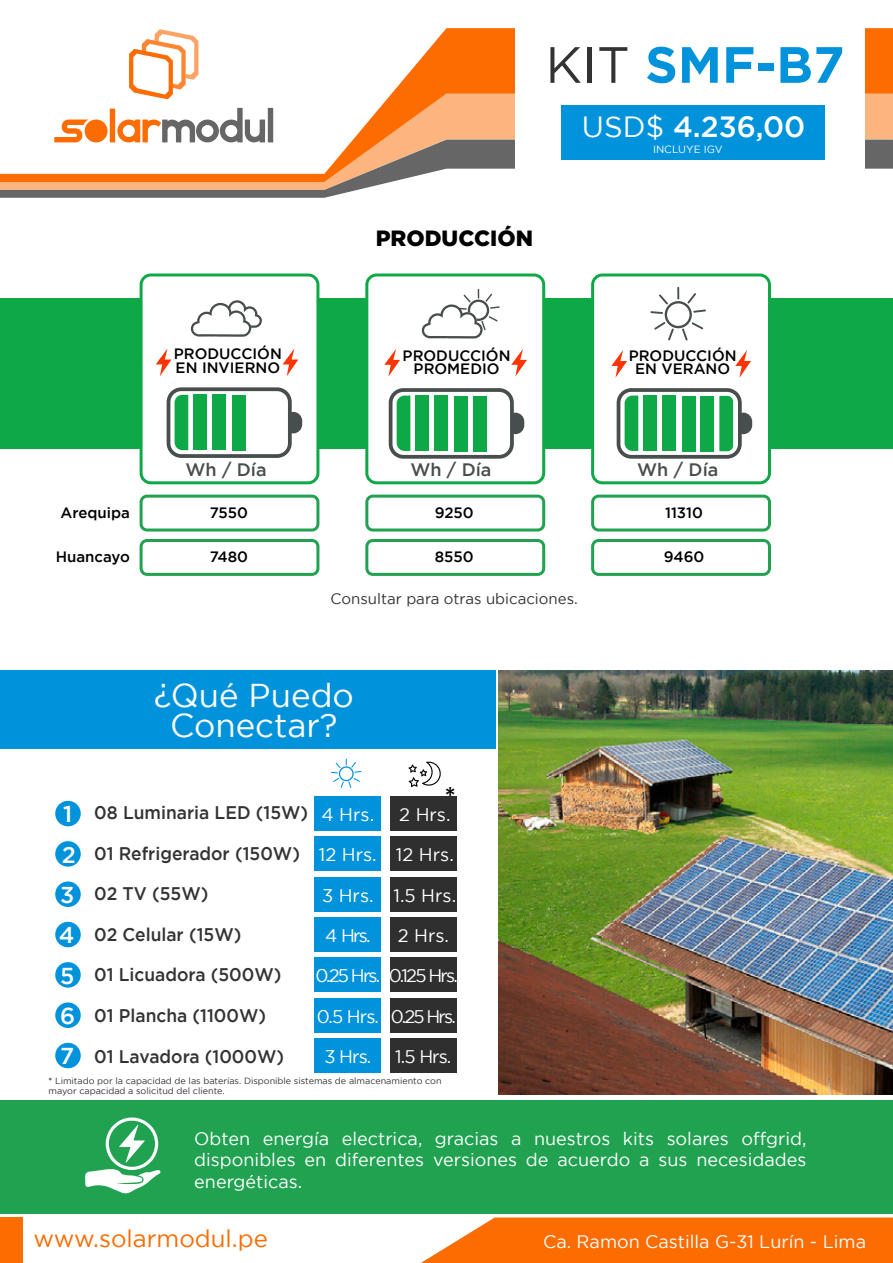
<style>
.page{position:relative;width:893px;height:1263px;background:#fff}
.page>*{position:absolute;margin:0;border:0;box-sizing:border-box;transform-origin:0 0}
.t1{font:700 51px "Gotham";color:#0093dc}
.t2{font:33px/30px "Gotham";color:#fff;text-align:center}
.t3{font:500 29.25px "Gotham";color:#fff}
.t4{font:500 27px "Gotham";color:#000}
.t5{font:24px "Gotham";color:#fc6c00}
.t6{font:500 22.95px/40.3px "Gotham";color:#fff}
.t7{font:900 22.05px "Gotham";color:#000}
.t8{font:500 18.3px "Gotham";color:#333;scale:.95 1}
.t9{font:18.3px "Gotham";letter-spacing:-.05em;color:#fff}
.t10{font:18.3px "Gotham";letter-spacing:-.1em;color:#fff}
.t11{font:18.3px "Gotham";color:#fff}
.t12{font:18px/21.6px "Gotham";color:#fff;text-align:justify}
.t13{font:500 18px "Gotham";color:#484d4d}
.t14{font:500 15px/13.5px "Gotham";color:#000;text-align:center}
.t15{font:15px "Gotham";color:#333}
.t16{font:10.5px "Gotham";color:#fff}
.t17{font:9px/10.5px "Gotham";color:#333}
.s1{font-weight:400;color:#333}
.s2{font-weight:400}
.s3{font-weight:500}
</style>
<div class="page">
<div style="left:0;top:299px;width:893px;height:150px;background:#0ea847"></div>
<svg style="left:129px;top:28px;width:764px;height:65px"></svg>
<svg style="left:54px;top:93px;width:839px;height:47px"></svg>
<svg style="left:0;top:140px;width:893px;height:58px"></svg>
<div style="left:516px;top:0;width:349px;height:169px;background:#fff"></div>
<svg style="left:421px;top:1217px;width:472px;height:46px;background:#fc7816"></svg>
<div style="left:0;top:1217px;width:23px;height:46px;background:#fc6c00"></div>
<div style="left:0;top:1100px;width:893px;height:113px;background:#20a251"></div>
<div style="left:141px;top:275px;width:177px;height:208px;background:#fff;border-radius:10px"></div>
<div style="left:140px;top:273px;width:179px;height:211px;border:3px solid #0ea847;border-radius:10px"></div>
<svg style="left:156px;top:348px;width:16px;height:28px"></svg>
<svg style="left:283px;top:348px;width:15px;height:28px"></svg>
<svg style="left:167px;top:387px;width:135px;height:71px"></svg>
<div style="left:193px;top:395px;width:14px;height:55px;background:#0ea847"></div>
<div style="left:212px;top:395px;width:14px;height:55px;background:#0ea847"></div>
<div style="left:232px;top:395px;width:13px;height:55px;background:#0ea847"></div>
<svg style="left:191px;top:300px;width:71px;height:37px"></svg>
<div style="left:367px;top:275px;width:177px;height:208px;background:#fff;border-radius:10px"></div>
<div style="left:365px;top:273px;width:180px;height:211px;border:3px solid #0ea847;border-radius:10px"></div>
<svg style="left:389px;top:388px;width:135px;height:71px"></svg>
<div style="left:416px;top:396px;width:13px;height:55px;background:#0ea847"></div>
<div style="left:434px;top:396px;width:14px;height:55px;background:#0ea847"></div>
<div style="left:454px;top:396px;width:13px;height:55px;background:#0ea847"></div>
<div style="left:473px;top:396px;width:13px;height:55px;background:#0ea847"></div>
<svg style="left:384px;top:349px;width:16px;height:28px"></svg>
<svg style="left:511px;top:349px;width:16px;height:28px"></svg>
<svg style="left:422px;top:289px;width:78px;height:49px"></svg>
<div style="left:593px;top:275px;width:176px;height:208px;background:#fff;border-radius:10px"></div>
<div style="left:591px;top:273px;width:180px;height:211px;border:3px solid #0ea847;border-radius:10px"></div>
<svg style="left:617px;top:388px;width:135px;height:71px"></svg>
<svg style="left:611px;top:350px;width:16px;height:28px"></svg>
<svg style="left:735px;top:350px;width:16px;height:28px"></svg>
<svg style="left:650px;top:287px;width:56px;height:54px"></svg>
<div style="left:0;top:670px;width:496px;height:79px;background:#0093dc"></div>
<svg style="left:85px;top:1117px;width:76px;height:77px"></svg>
<img style="left:499px;top:670px;width:394px;height:424px">
<svg style="left:331px;top:759px;width:30px;height:29px"></svg>
<div style="left:314px;top:796px;width:67px;height:34px;background:#0093dc"></div>
<div style="left:390px;top:796px;width:66px;height:34px;background:#2f2f2f"></div>
<div style="left:314px;top:837px;width:67px;height:34px;background:#0093dc"></div>
<div style="left:390px;top:837px;width:66px;height:34px;background:#2f2f2f"></div>
<div style="left:314px;top:877px;width:67px;height:34px;background:#0093dc"></div>
<div style="left:390px;top:877px;width:66px;height:34px;background:#2f2f2f"></div>
<div style="left:314px;top:917px;width:67px;height:34px;background:#0093dc"></div>
<div style="left:390px;top:917px;width:66px;height:34px;background:#2f2f2f"></div>
<div style="left:314px;top:958px;width:67px;height:34px;background:#0093dc"></div>
<div style="left:390px;top:958px;width:66px;height:34px;background:#2f2f2f"></div>
<div style="left:314px;top:998px;width:67px;height:34px;background:#0093dc"></div>
<div style="left:390px;top:998px;width:66px;height:34px;background:#2f2f2f"></div>
<div style="left:314px;top:1038px;width:67px;height:34px;background:#0093dc"></div>
<div style="left:390px;top:1038px;width:66px;height:34px;background:#2f2f2f"></div>
<svg style="left:408px;top:761px;width:33px;height:26px"></svg>
<div style="left:55px;top:801px;width:26px;height:25px;background:#0093dc;border-radius:50%"></div>
<div style="left:55px;top:841px;width:26px;height:26px;background:#0093dc;border-radius:50%"></div>
<div style="left:55px;top:881px;width:26px;height:26px;background:#0093dc;border-radius:50%"></div>
<div style="left:55px;top:922px;width:26px;height:25px;background:#0093dc;border-radius:50%"></div>
<div style="left:55px;top:962px;width:26px;height:26px;background:#0093dc;border-radius:50%"></div>
<div style="left:55px;top:1002px;width:26px;height:26px;background:#0093dc;border-radius:50%"></div>
<div style="left:55px;top:1043px;width:26px;height:25px;background:#0093dc;border-radius:50%"></div>
<div style="left:140px;top:495px;width:179px;height:36px;border:3px solid #20a251;border-radius:6px"></div>
<div style="left:365px;top:495px;width:180px;height:36px;border:3px solid #20a251;border-radius:6px"></div>
<div style="left:591px;top:495px;width:180px;height:36px;border:3px solid #20a251;border-radius:6px"></div>
<div style="left:140px;top:539px;width:179px;height:37px;border:3px solid #20a251;border-radius:6px"></div>
<div style="left:365px;top:539px;width:180px;height:37px;border:3px solid #20a251;border-radius:6px"></div>
<div style="left:591px;top:539px;width:180px;height:37px;border:3px solid #20a251;border-radius:6px"></div>
<div style="left:561px;top:105px;width:264px;height:54px;background:#0093dc"></div>
<h1 class="t1" style="left:545px;top:35px;width:301px"><span class="s1">KIT</span> SMF-B7</h1>
<p class="t14" style="left:174px;top:347px;width:109px;text-align:left">PRODUCCIÓN<br>EN INVIERNO</p>
<p class="t13" style="left:185px;top:459px;width:83px">Wh / Día</p>
<p class="t7" style="left:376px;top:225px;width:159px">PRODUCCIÓN</p>
<p class="t14" style="left:403px;top:348px;width:109px">PRODUCCIÓN<br>PROMEDIO</p>
<p class="t13" style="left:410px;top:459px;width:83px">Wh / Día</p>
<h3 class="t3" style="left:582px;top:110px;width:225px"><span class="s2">USD$</span> 4.236,00</h3>
<p class="t16" style="left:653px;top:143px;width:71px">INCLUYE IGV</p>
<p class="t14" style="left:629px;top:348px;width:109px">PRODUCCIÓN<br>EN VERANO</p>
<p class="t13" style="left:637px;top:459px;width:83px">Wh / Día</p>
<p class="t14" style="left:61px;top:505px;width:71px">Arequipa</p>
<p class="t14" style="left:210px;top:505px;width:40px">7550</p>
<p class="t14" style="left:435px;top:505px;width:41px">9250</p>
<p class="t14" style="left:665px;top:505px;width:39px">11310</p>
<p class="t14" style="left:56px;top:550px;width:76px">Huancayo</p>
<p class="t14" style="left:210px;top:550px;width:40px">7480</p>
<p class="t14" style="left:435px;top:550px;width:40px">8550</p>
<p class="t14" style="left:664px;top:550px;width:42px">9460</p>
<p class="t15" style="left:331px;top:590px;width:249px">Consultar para otras ubicaciones.</p>
<p class="t6" style="left:59px;top:793px;width:19px">1<br>2<br>3<br>4<br>5<br>6<br>7</p>
<h2 class="t2" style="left:154px;top:680px;width:202px">¿Qué Puedo<br>Conectar?</h2>
<h3 class="t4" style="left:445px;top:781px;width:13px">*</h3>
<p class="t8" style="left:94px;top:802px;width:227px">08 Luminaria LED (15W)</p>
<p class="t8" style="left:94px;top:843px;width:218px">01 Refrigerador (150W)</p>
<p class="t8" style="left:94px;top:883px;width:122px">02 TV (55W)</p>
<p class="t8" style="left:94px;top:924px;width:156px">02 Celular (15W)</p>
<p class="t8" style="left:94px;top:964px;width:198px">01 Licuadora (500W)</p>
<p class="t8" style="left:94px;top:1005px;width:182px">01 Plancha (1100W)</p>
<p class="t8" style="left:94px;top:1045px;width:201px">01 Lavadora (1000W)</p>
<p class="t9" style="left:322px;top:804px;width:54px">4 Hrs.</p>
<p class="t9" style="left:399px;top:804px;width:53px">2 Hrs.</p>
<p class="t11" style="left:319px;top:845px;width:136px">12 Hrs. 12 Hrs.</p>
<p class="t9" style="left:322px;top:885px;width:136px">3 Hrs. 1.5 Hrs.</p>
<p class="t9" style="left:325px;top:925px;width:47px">4 Hrs.</p>
<p class="t9" style="left:398px;top:925px;width:53px">2 Hrs.</p>
<p class="t10" style="left:315px;top:966px;width:144px">0.25 Hrs. 0.125 Hrs.</p>
<p class="t9" style="left:317px;top:1006px;width:141px">0.5 Hrs. 0.25 Hrs.</p>
<p class="t9" style="left:324px;top:1046px;width:48px">3 Hrs.</p>
<p class="t9" style="left:395px;top:1046px;width:58px">1.5 Hrs.</p>
<p class="t17" style="left:49px;top:1075px;width:395px"><span class="s3">*</span> Limitado por la capacidad de las baterías. Disponible sistemas de almacenamiento con mayor capacidad a solicitud del cliente.</p>
<p class="t12" style="left:194px;top:1127px;width:614px">Obten energía electrica, gracias a nuestros kits solares offgrid, disponibles en diferentes versiones de acuerdo a sus necesidades energéticas.</p>
<h3 class="t5" style="left:33px;top:1225px;width:236px">www.solarmodul.pe</h3>
<p class="t12" style="left:543px;top:1231px;width:325px">Ca. Ramon Castilla G-31 Lurín - Lima</p>
</div>
